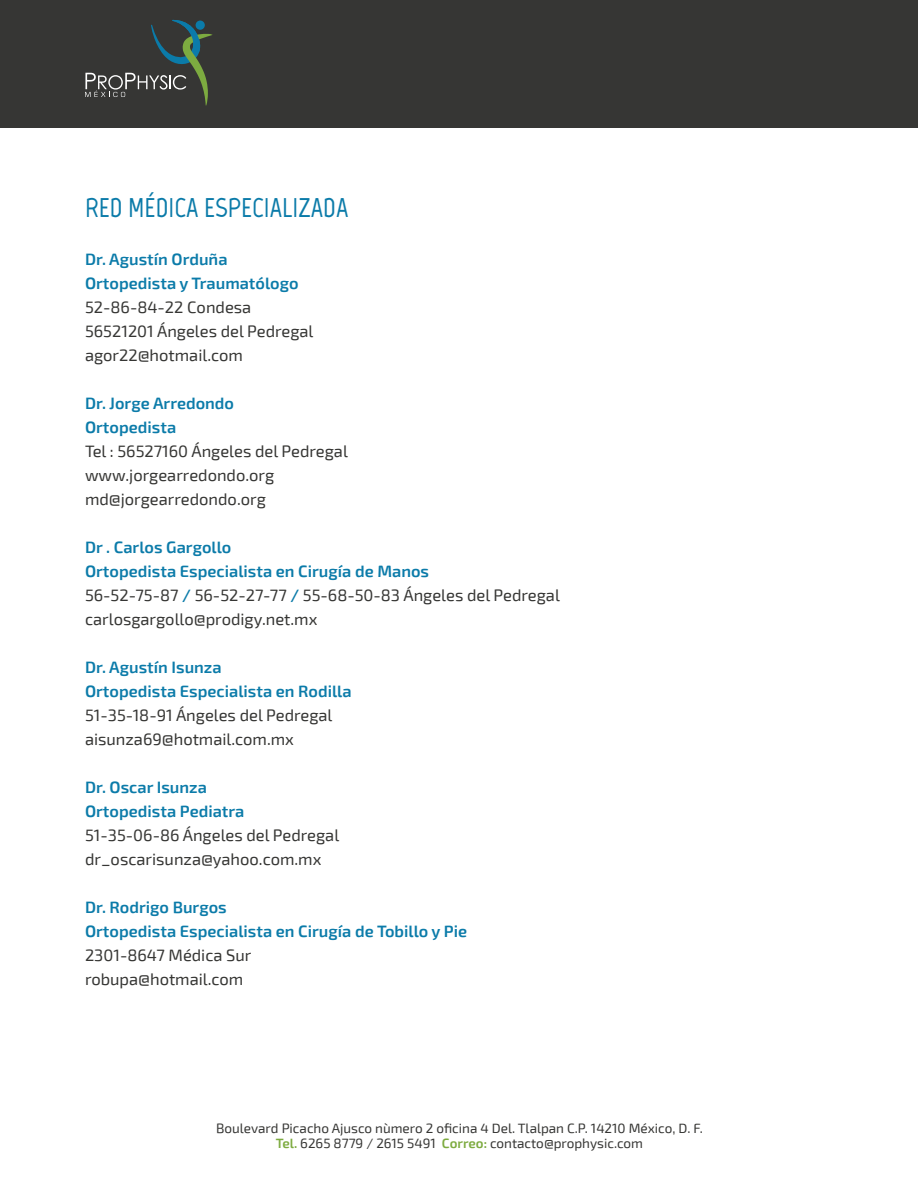
<style>
.page{position:relative;width:918px;height:1188px;background:#fff}
.page>*{position:absolute;margin:0;border:0;box-sizing:border-box;transform-origin:0 0}
.t1{font:700 27px "Marvel";color:#0b7ba9}
.t2{font:16.5px "Exo 2";color:#363634}
.t3{font:600 16.5px "Exo 2";color:#0b7ba9}
.t4{font:13.5px/15px "Exo 2";color:#363634;text-align:center}
.s1{font-weight:600;color:#0b7ba9}
.s2{font-weight:600;color:#7dab40}
</style>
<div class="page">
<div style="left:0;top:0;width:918px;height:128px;background:#363634"></div>
<svg style="left:85px;top:19px;width:128px;height:87px"></svg>
<p class="t1" style="left:85px;top:192px;width:265px">RED MÉDICA ESPECIALIZADA</p>
<p class="t3" style="left:85px;top:249px;width:144px">Dr. Agustín Orduña</p>
<p class="t3" style="left:85px;top:273px;width:215px">Ortopedista y Traumatólogo</p>
<p class="t2" style="left:85px;top:298px;width:168px">52-86-84-22 Condesa</p>
<p class="t2" style="left:85px;top:322px;width:230px">56521201 Ángeles del Pedregal</p>
<p class="t2" style="left:85px;top:346px;width:159px">agor22@hotmail.com</p>
<p class="t3" style="left:85px;top:393px;width:151px">Dr. Jorge Arredondo</p>
<p class="t3" style="left:85px;top:417px;width:93px">Ortopedista</p>
<p class="t2" style="left:85px;top:442px;width:264px">Tel : 56527160 Ángeles del Pedregal</p>
<p class="t2" style="left:85px;top:466px;width:191px">www.jorgearredondo.org</p>
<p class="t2" style="left:85px;top:490px;width:182px">md@jorgearredondo.org</p>
<p class="t3" style="left:85px;top:537px;width:148px">Dr . Carlos Gargollo</p>
<p class="t3" style="left:85px;top:561px;width:346px">Ortopedista Especialista en Cirugía de Manos</p>
<p class="t2" style="left:85px;top:586px;width:476px">56-52-75-87 <span class="s1">/</span> 56-52-27-77 <span class="s1">/</span> 55-68-50-83 Ángeles del Pedregal</p>
<p class="t2" style="left:85px;top:610px;width:234px">carlosgargollo@prodigy.net.mx</p>
<p class="t3" style="left:85px;top:657px;width:138px">Dr. Agustín Isunza</p>
<p class="t3" style="left:85px;top:681px;width:268px">Ortopedista Especialista en Rodilla</p>
<p class="t2" style="left:85px;top:706px;width:249px">51-35-18-91 Ángeles del Pedregal</p>
<p class="t2" style="left:85px;top:730px;width:210px">aisunza69@hotmail.com.mx</p>
<p class="t3" style="left:85px;top:777px;width:123px">Dr. Oscar Isunza</p>
<p class="t3" style="left:85px;top:801px;width:161px">Ortopedista Pediatra</p>
<p class="t2" style="left:85px;top:826px;width:256px">51-35-06-86 Ángeles del Pedregal</p>
<p class="t2" style="left:85px;top:850px;width:238px">dr_oscarisunza@yahoo.com.mx</p>
<p class="t3" style="left:85px;top:897px;width:143px">Dr. Rodrigo Burgos</p>
<p class="t3" style="left:85px;top:921px;width:384px">Ortopedista Especialista en Cirugía de Tobillo y Pie</p>
<p class="t2" style="left:85px;top:946px;width:168px">2301-8647 Médica Sur</p>
<p class="t2" style="left:85px;top:970px;width:160px">robupa@hotmail.com</p>
<p class="t4" style="left:216px;top:1121px;width:488px">Boulevard Picacho Ajusco nùmero 2 oficina 4 Del. Tlalpan C.P. 14210 México, D. F.<br><span class="s2">Tel.</span> 6265 8779 / 2615 5491 <span class="s2">Correo:</span> contacto@prophysic.com</p>
</div>
